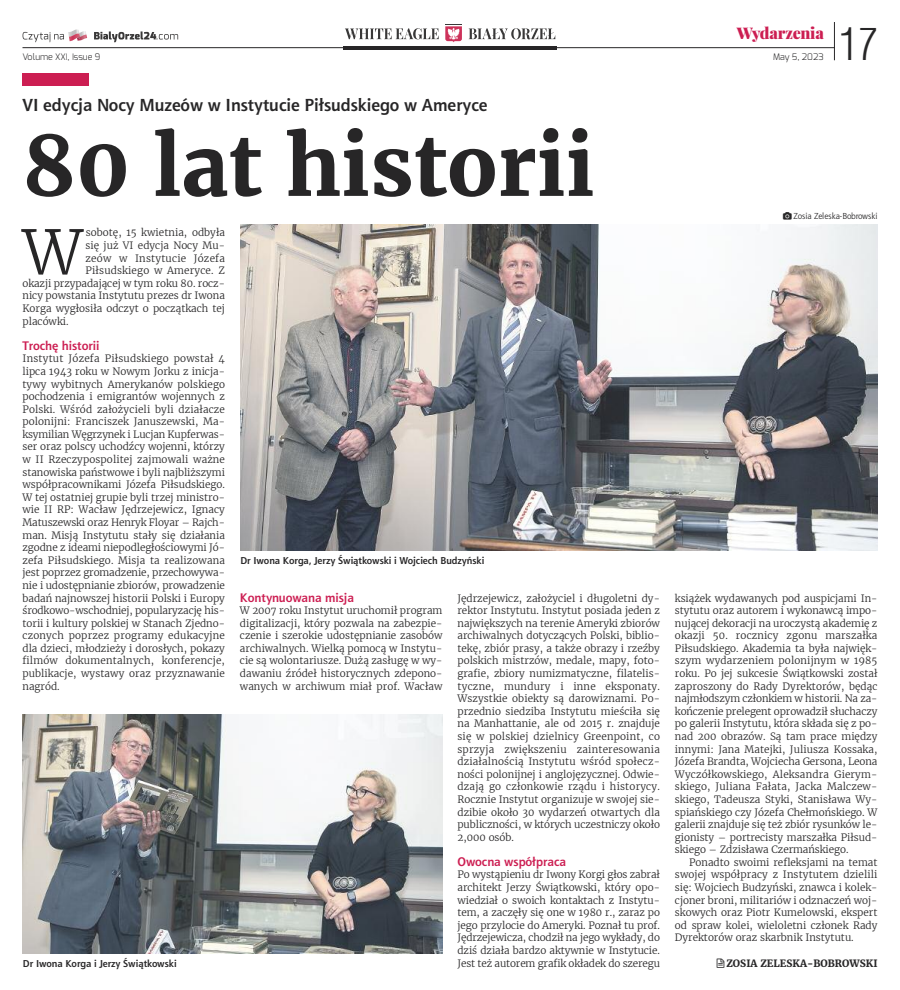
<style>
.page{position:relative;width:900px;height:990px;background:#fff}
.page>*{position:absolute;margin:0;border:0;box-sizing:border-box;transform-origin:0 0}
.t1{font:700 82.5px "Merriweather";color:#272627}
.t2{font:300 60.75px "Merriweather";color:#272627}
.t3{font:300 43.62px "Switzerland Cond";color:#272627}
.t4{font:700 17.5px "Aerton EFN";color:#272627}
.t5{font:900 15.62px "Playfair Display";letter-spacing:-.015em;color:#cc1e52}
.t6{font:700 12.5px "Aerton EFN";color:#cc1e52}
.t7{font:300 10px/12.6px "Merriweather";color:#272627;text-align:justify}
.t8{font:700 10px "Aerton EFN";color:#272627}
.t9{font:700 10px "Merriweather";color:#272627}
.t10{font:300 10px "Merriweather";letter-spacing:.02em;color:#272627}
.t11{font:300 9px "Exo";color:#272627}
.t12{font:8.75px "Aerton EFN";color:#272627}
</style>
<div class="page">
<div style="left:22px;top:73px;width:67px;height:12px;background:#cc1e52"></div>
<img style="left:240px;top:224px;width:637px;height:327px">
<img style="left:23px;top:715px;width:420px;height:238px">
<hr style="left:343px;top:46px;width:214px;height:3px;background:#272627">
<hr style="left:834px;top:22px;width:1px;height:38px;background:#272627">
<svg style="left:23px;top:30px;width:64px;height:12px"></svg>
<svg style="left:94px;top:31px;width:84px;height:11px"></svg>
<svg style="left:345px;top:28px;width:94px;height:11px"></svg>
<svg style="left:469px;top:28px;width:86px;height:11px"></svg>
<svg style="left:445px;top:26px;width:17px;height:16px"></svg>
<hr style="left:22px;top:47px;width:813px;height:1px;background:#272627">
<h3 class="t5" style="left:737px;top:25px;width:89px">Wydarzenia</h3>
<p class="t11" style="left:22px;top:51px;width:79px">Volume XXI, Issue 9</p>
<p class="t11" style="left:773px;top:51px;width:52px">May 5, 2023</p>
<h3 class="t4" style="left:22px;top:98px;width:467px">VI edycja Nocy Muzeów w Instytucie Piłsudskiego w Ameryce</h3>
<h1 class="t1" style="left:22px;top:115px;width:574px">80 LAT HISTORII</h1>
<h3 class="t3" style="left:839px;top:19px;width:40px">17</h3>
<h2 class="t2" style="left:22px;top:215px;width:62px">W</h2>
<p class="t7" style="left:86px;top:227px;width:141px">sobotę, 15 kwietnia, odbyła</p>
<p class="t7" style="left:86px;top:239px;width:141px">się już VI edycja Nocy Mu-</p>
<p class="t10" style="left:86px;top:252px;width:141px">zeów w Instytucie Józefa</p>
<p class="t7" style="left:86px;top:264px;width:141px">Piłsudskiego w Ameryce. Z</p>
<p class="t7" style="left:22px;top:277px;width:204px">okazji przypadającej w tym roku 80. rocz-</p>
<p class="t7" style="left:22px;top:290px;width:204px">nicy powstania Instytutu prezes dr Iwona</p>
<p class="t7" style="left:22px;top:302px;width:204px">Korga wygłosiła odczyt o początkach tej</p>
<p class="t7" style="left:22px;top:315px;width:48px">placówki.</p>
<p class="t6" style="left:22px;top:341px;width:78px">Trochę historii</p>
<p class="t7" style="left:22px;top:353px;width:204px">Instytut Józefa Piłsudskiego powstał 4 lipca 1943 roku w Nowym Jorku z inicja&shy;tywy wybitnych Amerykanów polskiego pochodzenia i emigrantów wojennych z Polski. Wśród założycieli byli działacze polonijni: Franciszek Januszewski, Ma&shy;ksymilian Węgrzynek i Lucjan Kupferwas&shy;ser oraz polscy uchodźcy wojenni, którzy w II Rzeczypospolitej zajmowali ważne stanowiska państwowe i byli najbliższymi współpracownikami Józefa Piłsudskiego.<br>W tej ostatniej grupie byli trzej ministro&shy;wie II RP: Wacław Jędrzejewicz, Ignacy Matuszewski oraz Henryk Floyar – Rajch&shy;man. Misją Instytutu stały się działania zgodne z ideami niepodległościowymi Jó&shy;zefa Piłsudskiego. Misja ta realizowana jest poprzez gromadzenie, przechowywa&shy;nie i udostępnianie zbiorów, prowadzenie badań najnowszej historii Polski i Europy środkowo-wschodniej, popularyzację his&shy;torii i kultury polskiej w Stanach Zjedno&shy;czonych poprzez programy edukacyjne dla dzieci, młodzieży i dorosłych, pokazy filmów dokumentalnych, konferencje, publikacje, wystawy oraz przyznawanie nagród.</p>
<p class="t8" style="left:23px;top:959px;width:155px">Dr Iwona Korga i Jerzy Świątkowski</p>
<p class="t12" style="left:793px;top:212px;width:86px">Zosia Zeleska-Bobrowski</p>
<p class="t8" style="left:240px;top:556px;width:245px">Dr Iwona Korga, Jerzy Świątkowski i Wojciech Budzyński</p>
<p class="t6" style="left:240px;top:592px;width:115px">Kontynuowana misja</p>
<p class="t7" style="left:240px;top:604px;width:204px">W 2007 roku Instytut uruchomił program digitalizacji, który pozwala na zabezpie&shy;czenie i szerokie udostępnianie zasobów archiwalnych. Wielką pomocą w Instytu&shy;cie są wolontariusze. Dużą zasługę w wy&shy;dawaniu źródeł historycznych zdepono&shy;wanych w archiwum miał prof. Wacław</p>
<p class="t7" style="left:457px;top:592px;width:204px">Jędrzejewicz, założyciel i długoletni dy&shy;rektor Instytutu. Instytut posiada jeden z największych na terenie Ameryki zbiorów archiwalnych dotyczących Polski, biblio&shy;tekę, zbiór prasy, a także obrazy i rzeźby polskich mistrzów, medale, mapy, foto&shy;grafie, zbiory numizmatyczne, filatelis&shy;tyczne, mundury i inne eksponaty.<br>Wszystkie obiekty są darowiznami. Po&shy;przednio siedziba Instytutu mieściła się na Manhattanie, ale od 2015 r. znajduje się w polskiej dzielnicy Greenpoint, co sprzyja zwiększeniu zainteresowania działalnością Instytutu wśród społecz&shy;ności polonijnej i anglojęzycznej. Odwie&shy;dzają go członkowie rządu i historycy.<br>Rocznie Instytut organizuje w swojej sie&shy;dzibie około 30 wydarzeń otwartych dla publiczności, w których uczestniczy około 2,000 osób.</p>
<p class="t6" style="left:457px;top:857px;width:110px">Owocna współpraca</p>
<p class="t7" style="left:457px;top:869px;width:204px">Po wystąpieniu dr Iwony Korgi głos zabrał architekt Jerzy Świątkowski, który opo&shy;wiedział o swoich kontaktach z Instytu&shy;tem, a zaczęły się one w 1980 r., zaraz po jego przylocie do Ameryki. Poznał tu prof.<br>Jędrzejewicza, chodził na jego wykłady, do dziś działa bardzo aktywnie w Instytucie.<br>Jest też autorem grafik okładek do szeregu</p>
<p class="t7" style="left:675px;top:592px;width:204px">książek wydawanych pod auspicjami In&shy;stytutu oraz autorem i wykonawcą impo&shy;nującej dekoracji na uroczystą akademię z okazji 50. rocznicy zgonu marszałka Piłsudskiego. Akademia ta była najwięk&shy;szym wydarzeniem polonijnym w 1985 roku. Po jej sukcesie Świątkowski został zaproszony do Rady Dyrektorów, będąc najmłodszym członkiem w historii. Na za&shy;kończenie prelegent oprowadził słuchaczy po galerii Instytutu, która składa się z po&shy;nad 200 obrazów. Są tam prace między innymi: Jana Matejki, Juliusza Kossaka, Józefa Brandta, Wojciecha Gersona, Leona Wyczółkowskiego, Aleksandra Gierym&shy;skiego, Juliana Fałata, Jacka Malczew&shy;skiego, Tadeusza Styki, Stanisława Wy&shy;spiańskiego czy Józefa Chełmońskiego. W galerii znajduje się też zbiór rysunków le&shy;gionisty – portrecisty marszałka Piłsud&shy;skiego – Zdzisława Czermańskiego.</p>
<p class="t7" style="left:675px;top:856px;width:204px;text-indent:14px">Ponadto swoimi refleksjami na temat swojej współpracy z Instytutem dzielili się: Wojciech Budzyński, znawca i kolek&shy;cjoner broni, militariów i odznaczeń woj&shy;skowych oraz Piotr Kumelowski, ekspert od spraw kolei, wieloletni członek Rady Dyrektorów oraz skarbnik Instytutu.</p>
<p class="t9" style="left:726px;top:957px;width:153px">ZOSIA ZELESKA-BOBROWSKI</p>
</div>
